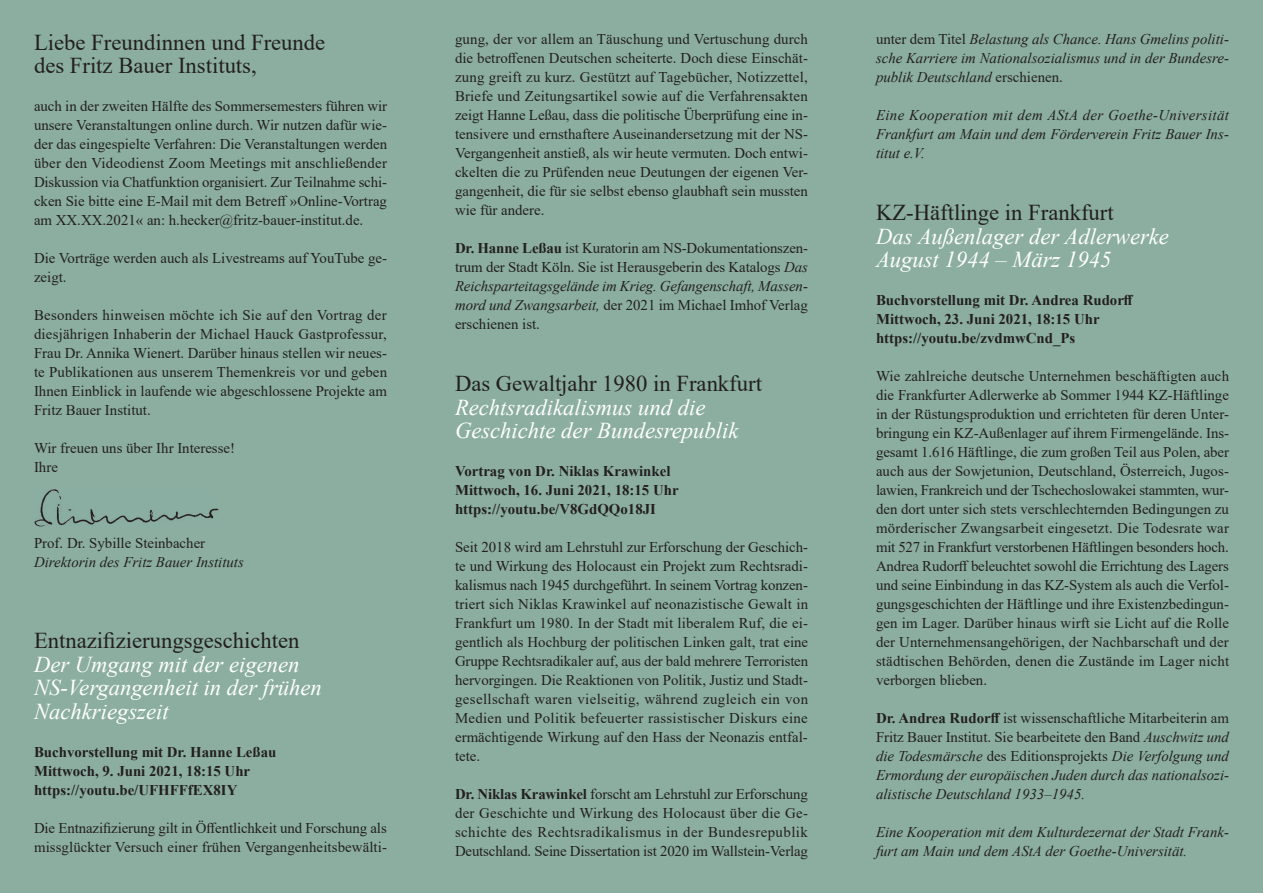
<style>
.page{position:relative;width:1263px;height:893px;background:#8baea1}
.page>*{position:absolute;margin:0;border:0;box-sizing:border-box;transform-origin:0 0}
.Headline_2{font:italic 22.65px/23.7px "Times New Roman";color:#fff}
.Headline_2-2{font:22.65px "Times New Roman";color:#231f20}
.Bildunterschrift{font:14.85px/19px "Times New Roman";color:#231f20;text-align:justify}
.Bildunterschrift-2{font:italic 14.85px/19px "Times New Roman";color:#231f20;text-align:justify}
.Bildunterschrift-3{font:700 14.85px "Times New Roman";color:#231f20}
.s1{font-weight:700}
.s2{font-style:italic}
.s3{font-style:normal}
.s4{font-weight:700;font-style:normal}
</style>
<div class="page">
<img style="left:35px;top:489px;width:183px;height:37px">
<p class="Headline_2-2" style="left:34px;top:26px;width:293px">Liebe Freundinnen und Freunde</p>
<p class="Headline_2-2" style="left:34px;top:50px;width:224px">des Fritz Bauer Instituts,</p>
<p class="Bildunterschrift" style="left:34px;top:96px;width:355px">auch in der zweiten Hälfte des Sommersemesters führen wir unsere Veranstaltungen online durch. Wir nutzen dafür wie&shy;der das eingespielte Verfahren: Die Veranstaltungen werden über den Videodienst Zoom Meetings mit anschließender Diskussion via Chatfunktion organisiert. Zur Teilnahme schi&shy;cken Sie bitte eine E-Mail mit dem Betreff »Online-Vortrag am XX.XX.2021« an: h.hecker@fritz-bauer-institut.de.</p>
<p class="Bildunterschrift" style="left:34px;top:248px;width:354px">Die Vorträge werden auch als Livestreams auf YouTube ge&shy;zeigt.</p>
<p class="Bildunterschrift" style="left:34px;top:305px;width:355px">Besonders hinweisen möchte ich Sie auf den Vortrag der diesjährigen Inhaberin der Michael Hauck Gastprofessur, Frau Dr. Annika Wienert. Darüber hinaus stellen wir neues&shy;te Publikationen aus unserem Themenkreis vor und geben Ihnen Einblick in laufende wie abgeschlossene Projekte am Fritz Bauer Institut.</p>
<p class="Bildunterschrift" style="left:34px;top:438px;width:203px">Wir freuen uns über Ihr Interesse!</p>
<p class="Bildunterschrift" style="left:34px;top:457px;width:25px">Ihre</p>
<p class="Bildunterschrift" style="left:34px;top:533px;width:173px">Prof. Dr. Sybille Steinbacher</p>
<p class="Bildunterschrift-2" style="left:34px;top:552px;width:211px">Direktorin des Fritz Bauer Instituts</p>
<p class="Headline_2-2" style="left:34px;top:624px;width:267px">Entnazifizierungsgeschichten</p>
<p class="Headline_2" style="left:34px;top:652px;width:289px">Der Umgang mit der eigenen<br>NS-Vergangenheit in der frühen<br>Nachkriegszeit</p>
<p class="Bildunterschrift-3" style="left:34px;top:741px;width:244px">Buchvorstellung mit Dr. Hanne Leßau</p>
<p class="Bildunterschrift-3" style="left:34px;top:760px;width:218px">Mittwoch, 9. Juni 2021, 18:15 Uhr</p>
<p class="Bildunterschrift-3" style="left:34px;top:779px;width:205px">https://youtu.be/UFHFFfEX8IY</p>
<p class="Bildunterschrift" style="left:34px;top:818px;width:354px">Die Entnazifizierung gilt in Öffentlichkeit und Forschung als missglückter Versuch einer frühen Vergangenheitsbewälti-</p>
<p class="Bildunterschrift" style="left:455px;top:29px;width:355px">gung, der vor allem an Täuschung und Vertuschung durch die betroffenen Deutschen scheiterte. Doch diese Einschät&shy;zung greift zu kurz. Gestützt auf Tagebücher, Notizzettel, Briefe und Zeitungsartikel sowie auf die Verfahrensakten zeigt Hanne Leßau, dass die politische Überprüfung eine in&shy;tensivere und ernsthaftere Auseinandersetzung mit der NS-Vergangenheit anstieß, als wir heute vermuten. Doch entwi&shy;ckelten die zu Prüfenden neue Deutungen der eigenen Ver&shy;gangenheit, die für sie selbst ebenso glaubhaft sein mussten wie für andere.</p>
<p class="Bildunterschrift" style="left:455px;top:238px;width:354px"><span class="s1">Dr. Hanne Leßau</span> ist Kuratorin am NS-Dokumentationszen&shy;trum der Stadt Köln. Sie ist Herausgeberin des Katalogs <span class="s2">Das Reichsparteitagsgelände im Krieg. Gefangenschaft, Massen&shy;mord und Zwangsarbeit,</span> der 2021 im Michael Imhof Verlag erschienen ist.</p>
<p class="Headline_2-2" style="left:455px;top:367px;width:308px">Das Gewaltjahr 1980 in Frankfurt</p>
<p class="Headline_2" style="left:455px;top:395px;width:285px">Rechtsradikalismus und die<br>Geschichte der Bundesrepublik</p>
<p class="Bildunterschrift-3" style="left:455px;top:461px;width:217px">Vortrag von Dr. Niklas Krawinkel</p>
<p class="Bildunterschrift-3" style="left:455px;top:480px;width:225px">Mittwoch, 16. Juni 2021, 18:15 Uhr</p>
<p class="Bildunterschrift-3" style="left:455px;top:499px;width:202px">https://youtu.be/V8GdQQo18JI</p>
<p class="Bildunterschrift" style="left:455px;top:537px;width:355px">Seit 2018 wird am Lehrstuhl zur Erforschung der Geschich&shy;te und Wirkung des Holocaust ein Projekt zum Rechtsradi&shy;kalismus nach 1945 durchgeführt. In seinem Vortrag konzen&shy;triert sich Niklas Krawinkel auf neonazistische Gewalt in Frankfurt um 1980. In der Stadt mit liberalem Ruf, die ei&shy;gentlich als Hochburg der politischen Linken galt, trat eine Gruppe Rechtsradikaler auf, aus der bald mehrere Terroristen hervorgingen. Die Reaktionen von Politik, Justiz und Stadt&shy;gesellschaft waren vielseitig, während zugleich ein von Medien und Politik befeuerter rassistischer Diskurs eine ermächtigende Wirkung auf den Hass der Neonazis entfal&shy;tete.</p>
<p class="Bildunterschrift" style="left:455px;top:784px;width:355px"><span class="s1">Dr. Niklas Krawinkel</span> forscht am Lehrstuhl zur Erforschung der Geschichte und Wirkung des Holocaust über die Ge&shy;schichte des Rechtsradikalismus in der Bundesrepublik Deutschland. Seine Dissertation ist 2020 im Wallstein-Verlag</p>
<p class="Bildunterschrift-2" style="left:876px;top:29px;width:354px"><span class="s3">unter dem Titel</span> Belastung als Chance. Hans Gmelins politi&shy;sche Karriere im Nationalsozialismus und in der Bundesre&shy;publik Deutschland <span class="s3">erschienen.</span></p>
<p class="Bildunterschrift-2" style="left:876px;top:105px;width:354px">Eine Kooperation mit dem AStA der Goethe-Universität Frankfurt am Main und dem Förderverein Fritz Bauer Ins&shy;titut e.V.</p>
<p class="Headline_2-2" style="left:876px;top:196px;width:239px">KZ-Häftlinge in Frankfurt</p>
<p class="Headline_2" style="left:876px;top:224px;width:294px">Das Außenlager der Adlerwerke<br>August 1944 – März 1945</p>
<p class="Bildunterschrift-3" style="left:876px;top:290px;width:259px">Buchvorstellung mit Dr. Andrea Rudorff</p>
<p class="Bildunterschrift-3" style="left:876px;top:309px;width:225px">Mittwoch, 23. Juni 2021, 18:15 Uhr</p>
<p class="Bildunterschrift-3" style="left:876px;top:328px;width:201px">https://youtu.be/zvdmwCnd_Ps</p>
<p class="Bildunterschrift" style="left:876px;top:366px;width:355px">Wie zahlreiche deutsche Unternehmen beschäftigten auch die Frankfurter Adlerwerke ab Sommer 1944 KZ-Häftlinge in der Rüstungsproduktion und errichteten für deren Unter&shy;bringung ein KZ-Außenlager auf ihrem Firmengelände. Ins&shy;gesamt 1.616 Häftlinge, die zum großen Teil aus Polen, aber auch aus der Sowjetunion, Deutschland, Österreich, Jugos&shy;lawien, Frankreich und der Tschechoslowakei stammten, wur&shy;den dort unter sich stets verschlechternden Bedingungen zu mörderischer Zwangsarbeit eingesetzt. Die Todesrate war mit 527 in Frankfurt verstorbenen Häftlingen besonders hoch.<br>Andrea Rudorff beleuchtet sowohl die Errichtung des Lagers und seine Einbindung in das KZ-System als auch die Verfol&shy;gungsgeschichten der Häftlinge und ihre Existenzbedingun&shy;gen im Lager. Darüber hinaus wirft sie Licht auf die Rolle der Unternehmensangehörigen, der Nachbarschaft und der städtischen Behörden, denen die Zustände im Lager nicht verborgen blieben.</p>
<p class="Bildunterschrift-2" style="left:876px;top:708px;width:354px"><span class="s4">Dr. Andrea Rudorff</span> <span class="s3">ist wissenschaftliche Mitarbeiterin am Fritz Bauer Institut. Sie bearbeitete den Band</span> Auschwitz und die Todesmärsche <span class="s3">des Editionsprojekts</span> Die Verfolgung und Ermordung der europäischen Juden durch das nationalsozi&shy;alistische Deutschland 1933–1945.</p>
<p class="Bildunterschrift-2" style="left:876px;top:822px;width:354px">Eine Kooperation mit dem Kulturdezernat der Stadt Frank&shy;furt am Main und dem AStA der Goethe-Universität.</p>
</div>
